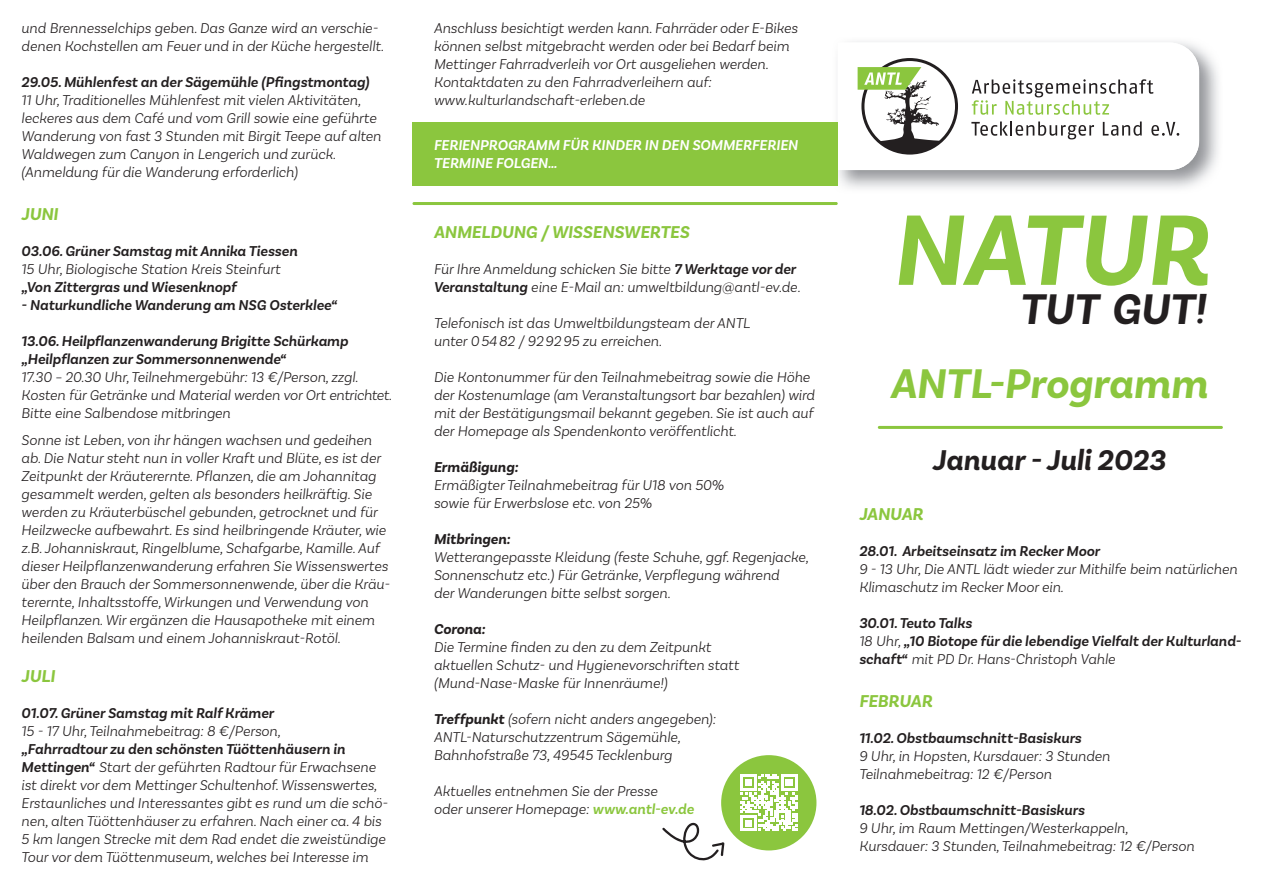
<style>
.page{position:relative;width:1263px;height:893px;background:#fff}
.page>*{position:absolute;margin:0;border:0;box-sizing:border-box;transform-origin:0 0}
.t1{font:italic 700 105px "Basic Sans";color:#8bc63e}
.t2{font:italic 700 45px "Basic Sans";color:#231f20}
.t3{font:italic 700 43.5px "Basic Sans";color:#8bc63e}
.t4{font:italic 700 30px "Basic Sans";color:#231f20}
.t5{font:italic 700 18px "Basic Sans";color:#8bc63e}
.t6{font:italic 300 15px/18px "Basic Sans";color:#231f20}
.t7{font:italic 600 15px/18px "Basic Sans";color:#231f20}
.t8{font:italic 600 15px/18px "Basic Sans";color:#fff}
.t9{font:italic 700 15px "Basic Sans";color:#231f20}
.s1{font-weight:600}
.s2{font-weight:700}
.s3{font-weight:600;color:#8bc63e}
.s4{font-weight:300}
</style>
<div class="page">
<img style="left:838px;top:41px;width:381px;height:148px">
<svg style="left:838px;top:43px;width:361px;height:127px"></svg>
<svg style="left:972px;top:79px;width:181px;height:36px"></svg>
<svg style="left:971px;top:122px;width:123px;height:17px"></svg>
<svg style="left:1103px;top:122px;width:39px;height:14px"></svg>
<svg style="left:1151px;top:122px;width:28px;height:14px"></svg>
<svg style="left:858px;top:58px;width:100px;height:97px"></svg>
<hr style="left:878px;top:426px;width:345px;height:3px;background:#8bc63e;border-radius:2px">
<div style="left:412px;top:122px;width:426px;height:64px;background:#8bc63e"></div>
<hr style="left:412px;top:202px;width:426px;height:3px;background:#8bc63e;border-radius:2px">
<div style="left:721px;top:755px;width:95px;height:95px;background:#8bc63e;border-radius:50%"></div>
<svg style="left:740px;top:774px;width:57px;height:57px"></svg>
<svg style="left:662px;top:823px;width:62px;height:38px"></svg>
<p class="t6" style="left:21px;top:18px;width:364px">und Brennesselchips geben. Das Ganze wird an verschie&shy;denen Kochstellen am Feuer und in der Küche hergestellt.</p>
<p class="t7" style="left:21px;top:73px;width:349px">29.05. Mühlenfest an der Sägemühle (Pfingstmontag)</p>
<p class="t6" style="left:21px;top:90px;width:361px">11 Uhr, Traditionelles Mühlenfest mit vielen Aktivitäten, leckeres aus dem Café und vom Grill sowie eine geführte Wanderung von fast 3 Stunden mit Birgit Teepe auf alten Waldwegen zum Canyon in Lengerich und zurück. (Anmeldung für die Wanderung erforderlich)</p>
<p class="t5" style="left:21px;top:203px;width:38px">JUNI</p>
<p class="t7" style="left:21px;top:242px;width:278px">03.06. Grüner Samstag mit Annika Tiessen</p>
<p class="t6" style="left:21px;top:260px;width:261px">15 Uhr, Biologische Station Kreis Steinfurt</p>
<p class="t7" style="left:21px;top:278px;width:217px">„Von Zittergras und Wiesenknopf</p>
<p class="t7" style="left:21px;top:296px;width:318px">- Naturkundliche Wanderung am NSG Osterklee“</p>
<p class="t7" style="left:21px;top:332px;width:328px">13.06. Heilpflanzenwanderung Brigitte Schürkamp „Heilpflanzen zur Sommersonnenwende“</p>
<p class="t6" style="left:21px;top:368px;width:372px">17.30 – 20.30 Uhr, Teilnehmergebühr: 13 €/Person, zzgl.<br>Kosten für Getränke und Material werden vor Ort entrichtet.<br>Bitte eine Salbendose mitbringen</p>
<p class="t6" style="left:21px;top:431px;width:370px">Sonne ist Leben, von ihr hängen wachsen und gedeihen ab. Die Natur steht nun in voller Kraft und Blüte, es ist der Zeitpunkt der Kräuterernte. Pflanzen, die am Johannitag gesammelt werden, gelten als besonders heilkräftig. Sie werden zu Kräuterbüschel gebunden, getrocknet und für Heilzwecke aufbewahrt. Es sind heilbringende Kräuter, wie z.B. Johanniskraut, Ringelblume, Schafgarbe, Kamille. Auf dieser Heilpflanzenwanderung erfahren Sie Wissenswertes über den Brauch der Sommersonnenwende, über die Kräu&shy;terernte, Inhaltsstoffe, Wirkungen und Verwendung von Heilpflanzen. Wir ergänzen die Hausapotheke mit einem heilenden Balsam und einem Johanniskraut-Rotöl.</p>
<p class="t5" style="left:21px;top:665px;width:35px">JULI</p>
<p class="t7" style="left:21px;top:704px;width:254px">01.07. Grüner Samstag mit Ralf Krämer</p>
<p class="t6" style="left:21px;top:722px;width:261px">15 - 17 Uhr, Teilnahmebeitrag: 8 €/Person,</p>
<p class="t6" style="left:21px;top:740px;width:368px"><span class="s1">„Fahrradtour zu den schönsten Tüöttenhäusern in Mettingen“</span> Start der geführten Radtour für Erwachsene ist direkt vor dem Mettinger Schultenhof. Wissenswertes, Erstaunliches und Interessantes gibt es rund um die schö&shy;nen, alten Tüöttenhäuser zu erfahren. Nach einer ca. 4 bis 5 km langen Strecke mit dem Rad endet die zweistündige Tour vor dem Tüöttenmuseum, welches bei Interesse im</p>
<p class="t6" style="left:434px;top:18px;width:365px">Anschluss besichtigt werden kann. Fahrräder oder E-Bikes können selbst mitgebracht werden oder bei Bedarf beim Mettinger Fahrradverleih vor Ort ausgeliehen werden.<br>Kontaktdaten zu den Fahrradverleihern auf: www.kulturlandschaft-erleben.de</p>
<p class="t8" style="left:434px;top:136px;width:366px">FERIENPROGRAMM FÜR KINDER IN DEN SOMMERFERIEN<br>TERMINE FOLGEN…</p>
<p class="t5" style="left:434px;top:221px;width:257px">ANMELDUNG / WISSENSWERTES</p>
<p class="t6" style="left:434px;top:260px;width:368px">Für Ihre Anmeldung schicken Sie bitte <span class="s1">7 Werktage vor der<br>Veranstaltung</span> eine E-Mail an: umweltbildung@antl-ev.de.</p>
<p class="t6" style="left:434px;top:314px;width:318px">Telefonisch ist das Umweltbildungsteam der ANTL unter 0 54 82 / 92 92 95 zu erreichen.</p>
<p class="t6" style="left:434px;top:368px;width:382px">Die Kontonummer für den Teilnahmebeitrag sowie die Höhe der Kostenumlage (am Veranstaltungsort bar bezahlen) wird mit der Bestätigungsmail bekannt gegeben. Sie ist auch auf der Homepage als Spendenkonto veröffentlicht.</p>
<p class="t9" style="left:434px;top:458px;width:86px">Ermäßigung:</p>
<p class="t6" style="left:434px;top:476px;width:292px">Ermäßigter Teilnahmebeitrag für U18 von 50% sowie für Erwerbslose etc. von 25%</p>
<p class="t9" style="left:434px;top:530px;width:78px">Mitbringen:</p>
<p class="t6" style="left:434px;top:548px;width:376px">Wetterangepasste Kleidung (feste Schuhe, ggf. Regenjacke,<br>Sonnenschutz etc.) Für Getränke, Verpflegung während<br>der Wanderungen bitte selbst sorgen.</p>
<p class="t9" style="left:434px;top:620px;width:53px">Corona:</p>
<p class="t6" style="left:434px;top:638px;width:307px">Die Termine finden zu den zu dem Zeitpunkt aktuellen Schutz- und Hygienevorschriften statt (Mund-Nase-Maske für Innenräume!)</p>
<p class="t6" style="left:434px;top:710px;width:283px"><span class="s2">Treffpunkt</span> (sofern nicht anders angegeben):<br>ANTL-Naturschutzzentrum Sägemühle,<br>Bahnhofstraße 73, 49545 Tecklenburg</p>
<p class="t6" style="left:434px;top:782px;width:262px">Aktuelles entnehmen Sie der Presse<br>oder unserer Homepage: <span class="s3">www.antl-ev.de</span></p>
<h1 class="t1" style="left:892px;top:186px;width:318px">NATUR</h1>
<h2 class="t2" style="left:1019px;top:282px;width:187px">TUT GUT!</h2>
<h3 class="t3" style="left:890px;top:357px;width:319px">ANTL-Programm</h3>
<h3 class="t4" style="left:932px;top:442px;width:235px">Januar - Juli 2023</h3>
<p class="t5" style="left:859px;top:503px;width:66px">JANUAR</p>
<p class="t7" style="left:859px;top:542px;width:242px">28.01. Arbeitseinsatz im Recker Moor</p>
<p class="t6" style="left:859px;top:559px;width:380px">9 - 13 Uhr, Die ANTL lädt wieder zur Mithilfe beim natürlichen<br>Klimaschutz im Recker Moor ein.</p>
<p class="t7" style="left:859px;top:614px;width:383px">30.01. Teuto Talks<br><span class="s4">18 Uhr,</span> „10 Biotope für die lebendige Vielfalt der Kulturland&shy;schaft“ <span class="s4">mit PD Dr. Hans-Christoph Vahle</span></p>
<p class="t5" style="left:859px;top:690px;width:75px">FEBRUAR</p>
<p class="t7" style="left:859px;top:729px;width:224px">11.02. Obstbaumschnitt-Basiskurs</p>
<p class="t6" style="left:859px;top:746px;width:253px">9 Uhr, in Hopsten, Kursdauer: 3 Stunden<br>Teilnahmebeitrag: 12 €/Person</p>
<p class="t7" style="left:859px;top:801px;width:227px">18.02. Obstbaumschnitt-Basiskurs</p>
<p class="t6" style="left:859px;top:818px;width:337px">9 Uhr, im Raum Mettingen/Westerkappeln,<br>Kursdauer: 3 Stunden, Teilnahmebeitrag: 12 €/Person</p>
</div>
